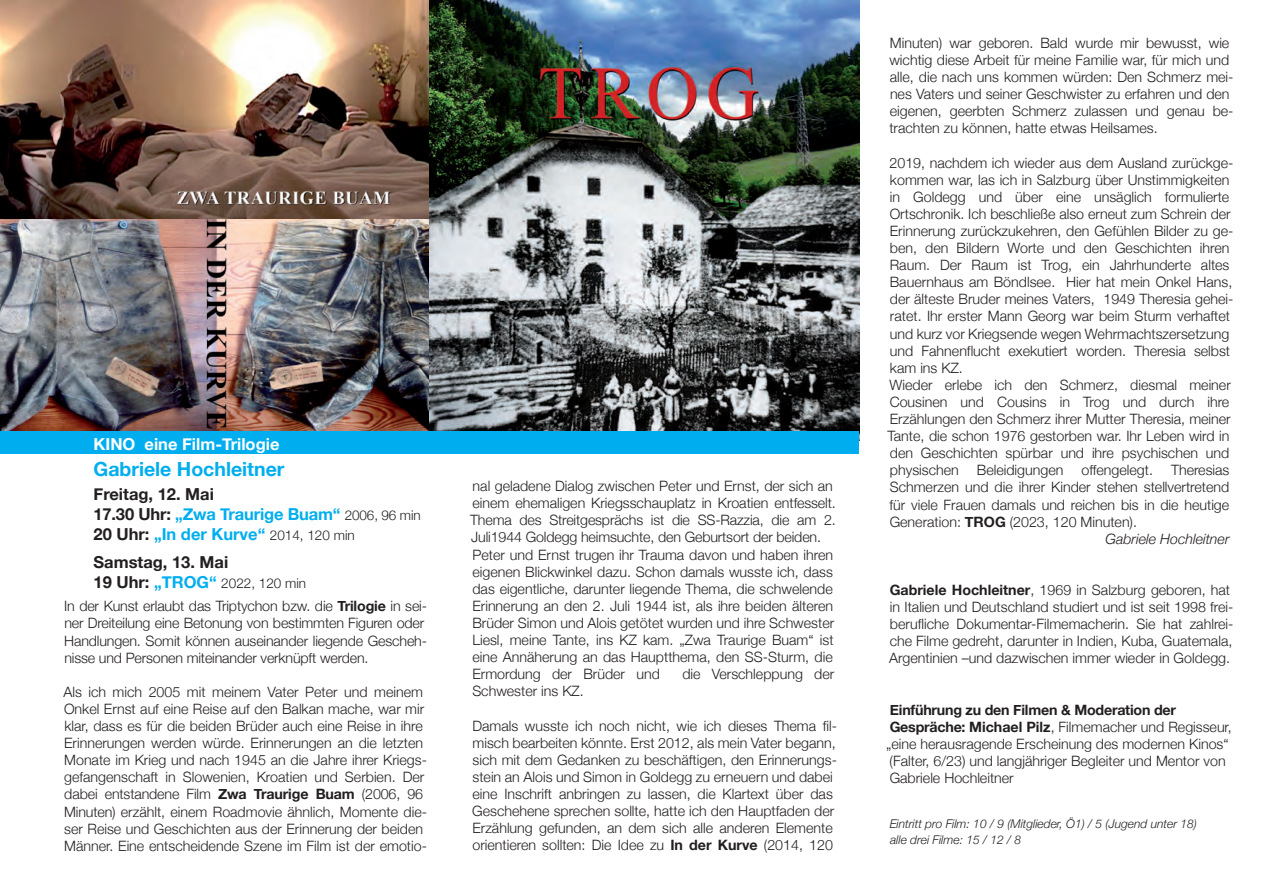
<style>
.page{position:relative;width:1263px;height:893px;background:#fff}
.page>*{position:absolute;margin:0;border:0;box-sizing:border-box;transform-origin:0 0}
.t1{font:700 19.5px "Helvetica Neue";color:#00aeef}
.t2{font:700 16.5px/19.8px "Helvetica Neue";color:#231f20}
.t3{font:700 16.5px "Helvetica Neue";color:#fff}
.t4{font:300 14.25px/17.1px "Helvetica Neue";color:#231f20}
.t5{font:italic 300 14.25px "Helvetica Neue";color:#231f20}
.t6{font:300 13.5px "Helvetica Neue";color:#231f20}
.t7{font:italic 300 12px/16.2px "Helvetica Neue";color:#231f20}
.s1{color:#00aeef}
.s2{font-weight:300;font-size:13.5px}
.s3{font-weight:700;font-size:16.5px}
.s4{font-weight:700;font-size:16.5px;color:#00aeef}
.s5{font-weight:700}
</style>
<div class="page">
<img style="left:0;top:218px;width:429px;height:214px">
<img style="left:0;top:0;width:429px;height:218px">
<div style="left:0;top:432px;width:429px;height:22px;background:#00aeef"></div>
<img style="left:429px;top:0;width:430px;height:432px">
<div style="left:429px;top:432px;width:430px;height:22px;background:#00aeef"></div>
<p class="t3" style="left:94px;top:434px;width:187px">Kino eine Film-Trilogie</p>
<h1 class="t1" style="left:94px;top:457px;width:192px">Gabriele Hochleitner</h1>
<p class="t2" style="left:94px;top:484px;width:329px">Freitag, 12. Mai<br>17.30 Uhr: <span class="s1">„Zwa Traurige Buam“</span> <span class="s2">2006, 96 min<br></span>20 Uhr: <span class="s1">„In der Kurve“</span> <span class="s2">2014, 120 min</span></p>
<p class="t2" style="left:94px;top:552px;width:136px">Samstag, 13. Mai</p>
<p class="t6" style="left:94px;top:575px;width:214px"><span class="s3">19 Uhr:</span> <span class="s4">„TROG“</span> 2022, 120 min</p>
<p class="t4" style="left:64px;top:597px;width:364px">In der Kunst erlaubt das Triptychon bzw. die <span class="s5">Trilogie</span> in sei&shy;ner Dreiteilung eine Betonung von bestimmten Figuren oder Handlungen. Somit können auseinander liegende Gescheh&shy;nisse und Personen miteinander verknüpft werden.</p>
<p class="t4" style="left:63px;top:683px;width:365px">Als ich mich 2005 mit meinem Vater Peter und meinem Onkel Ernst auf eine Reise auf den Balkan mache, war mir klar, dass es für die beiden Brüder auch eine Reise in ihre Erinnerungen werden würde. Erinnerungen an die letzten Monate im Krieg und nach 1945 an die Jahre ihrer Kriegs&shy;gefangenschaft in Slowenien, Kroatien und Serbien. Der dabei entstandene Film <span class="s5">Zwa Traurige Buam</span> (2006, 96<br>Minuten) erzählt, einem Roadmovie ähnlich, Momente die&shy;ser Reise und Geschichten aus der Erinnerung der beiden Männer. Eine entscheidende Szene im Film ist der emotio-</p>
<p class="t4" style="left:470px;top:477px;width:367px">nal geladene Dialog zwischen Peter und Ernst, der sich an einem ehemaligen Kriegsschauplatz in Kroatien entfesselt.<br>Thema des Streitgesprächs ist die SS-Razzia, die am 2.<br>Juli1944 Goldegg heimsuchte, den Geburtsort der beiden.<br>Peter und Ernst trugen ihr Trauma davon und haben ihren eigenen Blickwinkel dazu. Schon damals wusste ich, dass das eigentliche, darunter liegende Thema, die schwelende Erinnerung an den 2. Juli 1944 ist, als ihre beiden älteren Brüder Simon und Alois getötet wurden und ihre Schwester Liesl, meine Tante, ins KZ kam. „Zwa Traurige Buam“ ist eine Annäherung an das Hauptthema, den SS-Sturm, die Ermordung der Brüder und</p>
<p class="t4" style="left:682px;top:665px;width:153px">die Verschleppung der</p>
<p class="t4" style="left:472px;top:682px;width:113px">Schwester ins KZ.</p>
<p class="t4" style="left:472px;top:717px;width:366px">Damals wusste ich noch nicht, wie ich dieses Thema fil&shy;misch bearbeiten könnte. Erst 2012, als mein Vater begann, sich mit dem Gedanken zu beschäftigen, den Erinnerungs&shy;stein an Alois und Simon in Goldegg zu erneuern und dabei eine Inschrift anbringen zu lassen, die Klartext über das Geschehene sprechen sollte, hatte ich den Hauptfaden der Erzählung gefunden, an dem sich alle anderen Elemente orientieren sollten: Die Idee zu <span class="s5">In der Kurve</span> (2014, 120</p>
<p class="t4" style="left:889px;top:34px;width:346px">Minuten) war geboren. Bald wurde mir bewusst, wie wichtig diese Arbeit für meine Familie war, für mich und alle, die nach uns kommen würden: Den Schmerz mei&shy;nes Vaters und seiner Geschwister zu erfahren und den eigenen, geerbten Schmerz zulassen und genau be&shy;trachten zu können, hatte etwas Heilsames.</p>
<p class="t4" style="left:887px;top:154px;width:348px">2019, nachdem ich wieder aus dem Ausland zurückge&shy;kommen war, las ich in Salzburg über Unstimmigkeiten in Goldegg und über eine unsäglich formulierte Ortschronik. Ich beschließe also erneut zum Schrein der Erinnerung zurückzukehren, den Gefühlen Bilder zu ge&shy;ben, den Bildern Worte und den Geschichten ihren Raum. Der Raum ist Trog, ein Jahrhunderte altes Bauernhaus am Böndlsee. Hier hat mein Onkel Hans, der älteste Bruder meines Vaters, 1949 Theresia gehei&shy;ratet. Ihr erster Mann Georg war beim Sturm verhaftet und kurz vor Kriegsende wegen Wehrmachtszersetzung und Fahnenflucht exekutiert worden. Theresia selbst kam ins KZ.<br>Wieder erlebe ich den Schmerz, diesmal meiner Cousinen und Cousins in Trog und durch ihre Erzählungen den Schmerz ihrer Mutter Theresia, meiner Tante, die schon 1976 gestorben war. Ihr Leben wird in den Geschichten spürbar und ihre psychischen und physischen</p>
<p class="t4" style="left:977px;top:461px;width:88px">Beleidigungen</p>
<p class="t4" style="left:1081px;top:461px;width:73px">offengelegt.</p>
<p class="t4" style="left:1171px;top:461px;width:60px">Theresias</p>
<p class="t4" style="left:890px;top:478px;width:341px">Schmerzen und die ihrer Kinder stehen stellvertretend</p>
<p class="t4" style="left:890px;top:496px;width:341px">für viele Frauen damals und reichen bis in die heutige</p>
<p class="t4" style="left:890px;top:513px;width:249px">Generation: <span class="s5">TROG</span> (2023, 120 Minuten).</p>
<p class="t5" style="left:1105px;top:530px;width:126px">Gabriele Hochleitner</p>
<p class="t4" style="left:889px;top:581px;width:346px"><span class="s5">Gabriele Hochleitner</span>, 1969 in Salzburg geboren, hat in Italien und Deutschland studiert und ist seit 1998 frei&shy;berufliche Dokumentar-Filmemacherin. Sie hat zahlrei&shy;che Filme gedreht, darunter in Indien, Kuba, Guatemala, Argentinien –und dazwischen immer wieder in Goldegg.</p>
<p class="t4" style="left:886px;top:701px;width:347px"><span class="s5">Einführung zu den Filmen &amp; Moderation der Gespräche: Michael Pilz</span>, Filmemacher und Regisseur, „eine herausragende Erscheinung des modernen Kinos“ (Falter, 6/23) und langjähriger Begleiter und Mentor von Gabriele Hochleitner</p>
<p class="t7" style="left:890px;top:816px;width:309px">Eintritt pro Film: 10 / 9 (Mitglieder, Ö1) / 5 (Jugend unter 18) alle drei Filme: 15 / 12 / 8</p>
</div>
